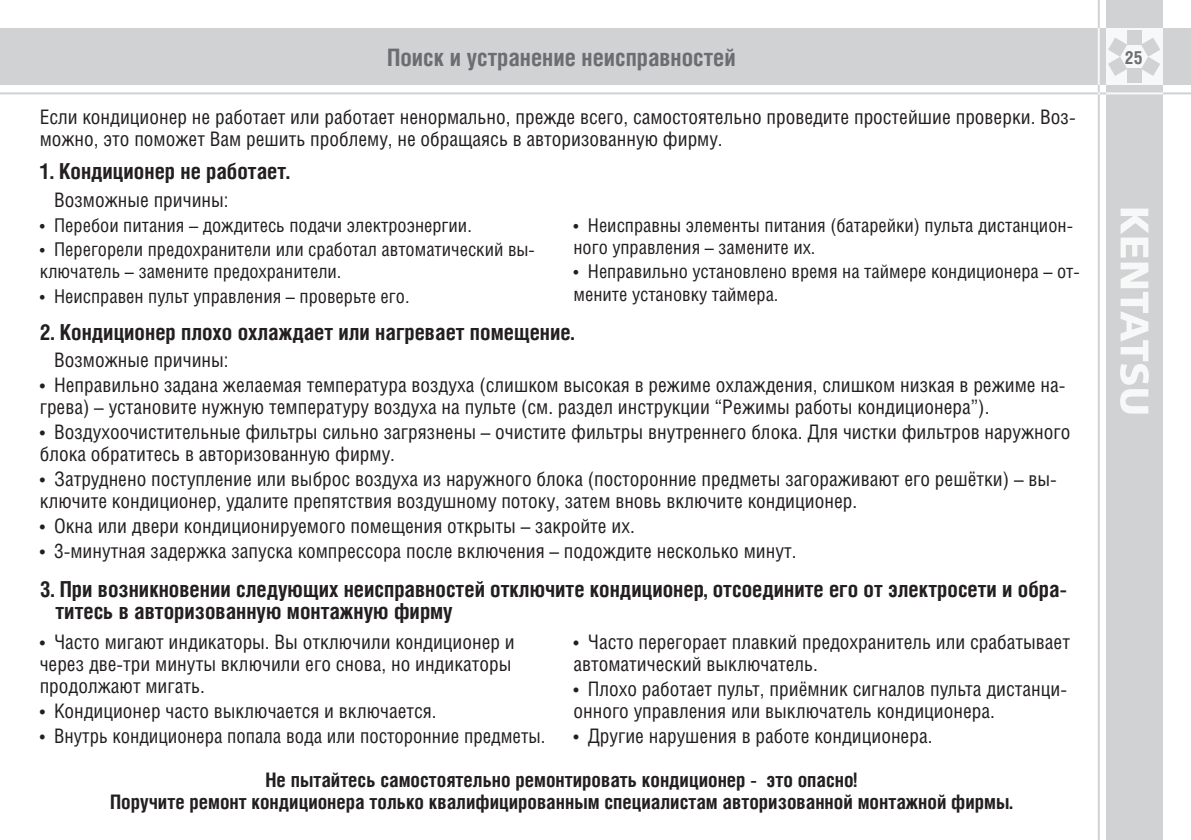
<style>
.page{position:relative;width:1191px;height:840px;background:#fff}
.page>*{position:absolute;margin:0;border:0;box-sizing:border-box;transform-origin:0 0}
.t1{font:700 24px "Helios Cond";color:#6c6d70}
.t2{font:700 22px/22px "Helios Cond";color:#231f20}
.t3{font:20px/22px "Helios Cond";color:#231f20}
.t4{font:700 20px/22px "Helios Cond";color:#231f20;text-align:center}
.t5{font:19px/22px "Helios Cond";color:#231f20}
.t6{font:700 18px "Helios Cond";color:#6c6d70}
</style>
<div class="page">
<div style="left:0;top:28px;width:1191px;height:57px;background:#d1d2d4"></div>
<div style="left:1106px;top:0;width:56px;height:839px;background:#d1d2d4"></div>
<hr style="left:1097px;top:0;width:2px;height:839px;background:#d1d2d4">
<hr style="left:0;top:92px;width:1191px;height:2px;background:#d1d2d4">
<svg style="left:1141px;top:38px;width:19px;height:38px"></svg>
<svg style="left:1108px;top:38px;width:19px;height:38px"></svg>
<svg style="left:1120px;top:208px;width:28px;height:205px"></svg>
<p class="t1" style="left:387px;top:43px;width:350px">Поиск и устранение неисправностей</p>
<p class="t3" style="left:40px;top:105px;width:1037px">Если кондиционер не работает или работает ненормально, прежде всего, самостоятельно проведите простейшие проверки. Воз&shy;можно, это поможет Вам решить проблему, не обращаясь в авторизованную фирму.</p>
<p class="t2" style="left:40px;top:159px;width:252px">1. Кондиционер не работает.</p>
<p class="t3" style="left:54px;top:188px;width:176px">Возможные причины:</p>
<p class="t5" style="left:40px;top:213px;width:434px">• Перебои питания – дождитесь подачи электроэнергии.</p>
<p class="t5" style="left:40px;top:238px;width:497px">• Перегорели предохранители или сработал автоматический вы&shy;ключатель – замените предохранители.</p>
<p class="t5" style="left:40px;top:285px;width:371px">• Неисправен пульт управления – проверьте его.</p>
<p class="t5" style="left:573px;top:213px;width:501px">• Неисправны элементы питания (батарейки) пульта дистанцион&shy;ного управления – замените их.</p>
<p class="t5" style="left:573px;top:260px;width:508px">• Неправильно установлено время на таймере кондиционера – от&shy;мените установку таймера.</p>
<p class="t2" style="left:40px;top:320px;width:536px">2. Кондиционер плохо охлаждает или нагревает помещение.</p>
<p class="t3" style="left:54px;top:348px;width:176px">Возможные причины:</p>
<p class="t3" style="left:40px;top:373px;width:1027px">• Неправильно задана желаемая температура воздуха (слишком высокая в режиме охлаждения, слишком низкая в режиме на&shy;грева) – установите нужную температуру воздуха на пульте (см. раздел инструкции “Режимы работы кондиционера”).</p>
<p class="t3" style="left:40px;top:420px;width:1032px">• Воздухоочистительные фильтры сильно загрязнены – очистите фильтры внутреннего блока. Для чистки фильтров наружного блока обратитесь в авторизованную фирму.</p>
<p class="t3" style="left:40px;top:467px;width:1018px">• Затруднено поступление или выброс воздуха из наружного блока (посторонние предметы загораживают его решётки) – вы&shy;ключите кондиционер, удалите препятствия воздушному потоку, затем вновь включите кондиционер.</p>
<p class="t3" style="left:40px;top:514px;width:596px">• Окна или двери кондиционируемого помещения открыты – закройте их.</p>
<p class="t3" style="left:40px;top:539px;width:758px">• 3-минутная задержка запуска компрессора после включения – подождите несколько минут.</p>
<p class="t2" style="left:56px;top:577px;width:1012px;text-indent:-16px">3. При возникновении следующих неисправностей отключите кондиционер, отсоедините его от электросети и обра&shy;титесь в авторизованную монтажную фирму</p>
<p class="t3" style="left:40px;top:630px;width:476px">• Часто мигают индикаторы. Вы отключили кондиционер и через две-три минуты включили его снова, но индикаторы продолжают мигать.</p>
<p class="t3" style="left:40px;top:699px;width:398px">• Кондиционер часто выключается и включается.</p>
<p class="t3" style="left:40px;top:724px;width:507px">• Внутрь кондиционера попала вода или посторонние предметы.</p>
<p class="t3" style="left:573px;top:630px;width:498px">• Часто перегорает плавкий предохранитель или срабатывает автоматический выключатель.</p>
<p class="t3" style="left:573px;top:677px;width:495px">• Плохо работает пульт, приёмник сигналов пульта дистанци&shy;онного управления или выключатель кондиционера.</p>
<p class="t3" style="left:573px;top:724px;width:360px">• Другие нарушения в работе кондиционера.</p>
<p class="t4" style="left:110px;top:768px;width:904px">Не пытайтесь самостоятельно ремонтировать кондиционер - это опасно!<br>Поручите ремонт кондиционера только квалифицированным специалистам авторизованной монтажной фирмы.</p>
<p class="t6" style="left:1124px;top:46px;width:20px">25</p>
</div>
